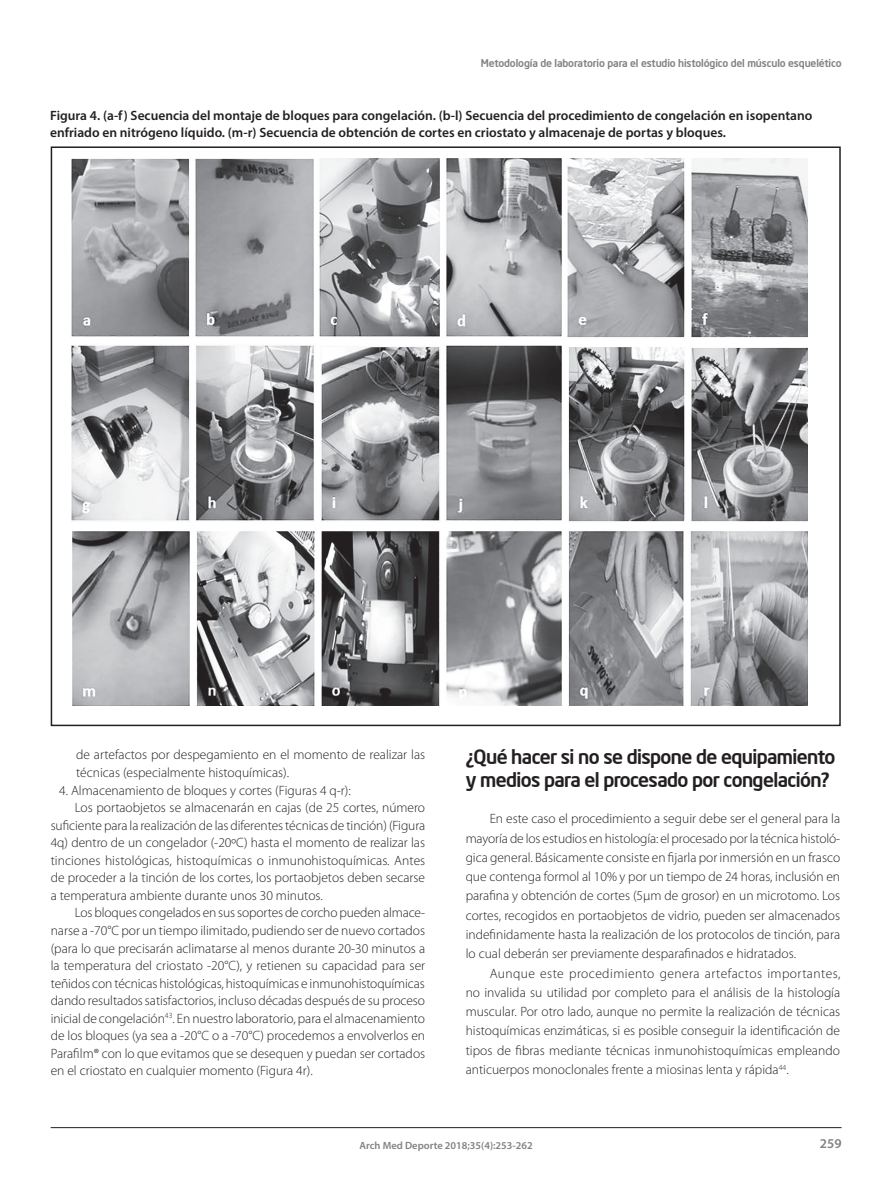
<style>
.page{position:relative;width:895px;height:1195px;background:#fff}
.page>*{position:absolute;margin:0;border:0;box-sizing:border-box;transform-origin:0 0}
.Subtítulo_1{font:500 19.5px/23.4px "Neo Sans Intel";letter-spacing:-.03em;color:#231f20}
.C__de_texto{font:300 13.5px/17.5px "Myriad Pro";color:#231f20;text-align:justify}
.Titol_Tabla{font:600 13.5px/16.2px "Myriad Pro";color:#231f20}
.Sangria_1_-_sense_gu{font:300 13.5px "Myriad Pro";color:#231f20}
.t1{font:600 13.5px "Myriad Pro";color:#808285}
.t2{font:500 10.5px "Neo Sans Intel";letter-spacing:-.01em;color:#808285}
.t3{font:600 10.5px "Myriad Pro";color:#808285}
</style>
<div class="page">
<hr style="left:51px;top:1127px;width:791px;height:1px;background:#231f20">
<img style="left:72px;top:158px;width:735px;height:548px">
<p class="t2" style="left:481px;top:56px;width:362px">Metodología de laboratorio para el estudio histológico del músculo esquelético</p>
<p class="Titol_Tabla" style="left:50px;top:107px;width:764px">Figura 4. (a-f) Secuencia del montaje de bloques para congelación. (b-l) Secuencia del procedimiento de congelación en isopentano enfriado en nitrógeno líquido. (m-r) Secuencia de obtención de cortes en criostato y almacenaje de portas y bloques.</p>
<p class="C__de_texto" style="left:76px;top:744px;width:350px;line-height:18.3px">de artefactos por despegamiento en el momento de realizar las técnicas (especialmente histoquímicas).</p>
<p class="Sangria_1_-_sense_gu" style="left:59px;top:781px;width:293px">4. Almacenamiento de bloques y cortes (Figuras 4 q-r):</p>
<p class="C__de_texto" style="left:51px;top:798px;width:376px;text-indent:24px">Los portaobjetos se almacenarán en cajas (de 25 cortes, número suficiente para la realización de las diferentes técnicas de tinción) (Figura 4q) dentro de un congelador (-20ºC) hasta el momento de realizar las tinciones histológicas, histoquímicas o inmunohistoquímicas. Antes de proceder a la tinción de los cortes, los portaobjetos deben secarse a temperatura ambiente durante unos 30 minutos.</p>
<p class="C__de_texto" style="left:51px;top:903px;width:376px;text-indent:24px">Los bloques congelados en sus soportes de corcho pueden almace&shy;narse a -70°C por un tiempo ilimitado, pudiendo ser de nuevo cortados (para lo que precisarán aclimatarse al menos durante 20-30 minutos a la temperatura del criostato -20°C), y retienen su capacidad para ser teñidos con técnicas histológicas, histoquímicas e inmunohistoquímicas dando resultados satisfactorios, incluso décadas después de su proceso inicial de congelación<sup>43</sup>. En nuestro laboratorio, para el almacenamiento de los bloques (ya sea a -20°C o a -70°C) procedemos a envolverlos en Parafilm® con lo que evitamos que se desequen y puedan ser cortados en el criostato en cualquier momento (Figura 4r).</p>
<p class="Subtítulo_1" style="left:466px;top:744px;width:371px">¿Qué hacer si no se dispone de equipamiento y medios para el procesado por congelación?</p>
<p class="C__de_texto" style="left:466px;top:809px;width:376px;line-height:19.4px;text-indent:24px">En este caso el procedimiento a seguir debe ser el general para la mayoría de los estudios en histología: el procesado por la técnica histoló&shy;gica general. Básicamente consiste en fijarla por inmersión en un frasco que contenga formol al 10% y por un tiempo de 24 horas, inclusión en parafina y obtención de cortes (5µm de grosor) en un microtomo. Los cortes, recogidos en portaobjetos de vidrio, pueden ser almacenados indefinidamente hasta la realización de los protocolos de tinción, para lo cual deberán ser previamente desparafinados e hidratados.</p>
<p class="C__de_texto" style="left:466px;top:963px;width:376px;line-height:19.2px;text-indent:24px">Aunque este procedimiento genera artefactos importantes, no invalida su utilidad por completo para el análisis de la histología muscular. Por otro lado, aunque no permite la realización de técnicas histoquímicas enzimáticas, si es posible conseguir la identificación de tipos de fibras mediante técnicas inmunohistoquímicas empleando anticuerpos monoclonales frente a miosinas lenta y rápida<sup>44</sup>.</p>
<p class="t3" style="left:360px;top:1138px;width:175px">Arch Med Deporte 2018;35(4):253-262</p>
<p class="t1" style="left:820px;top:1135px;width:23px">259</p>
</div>
